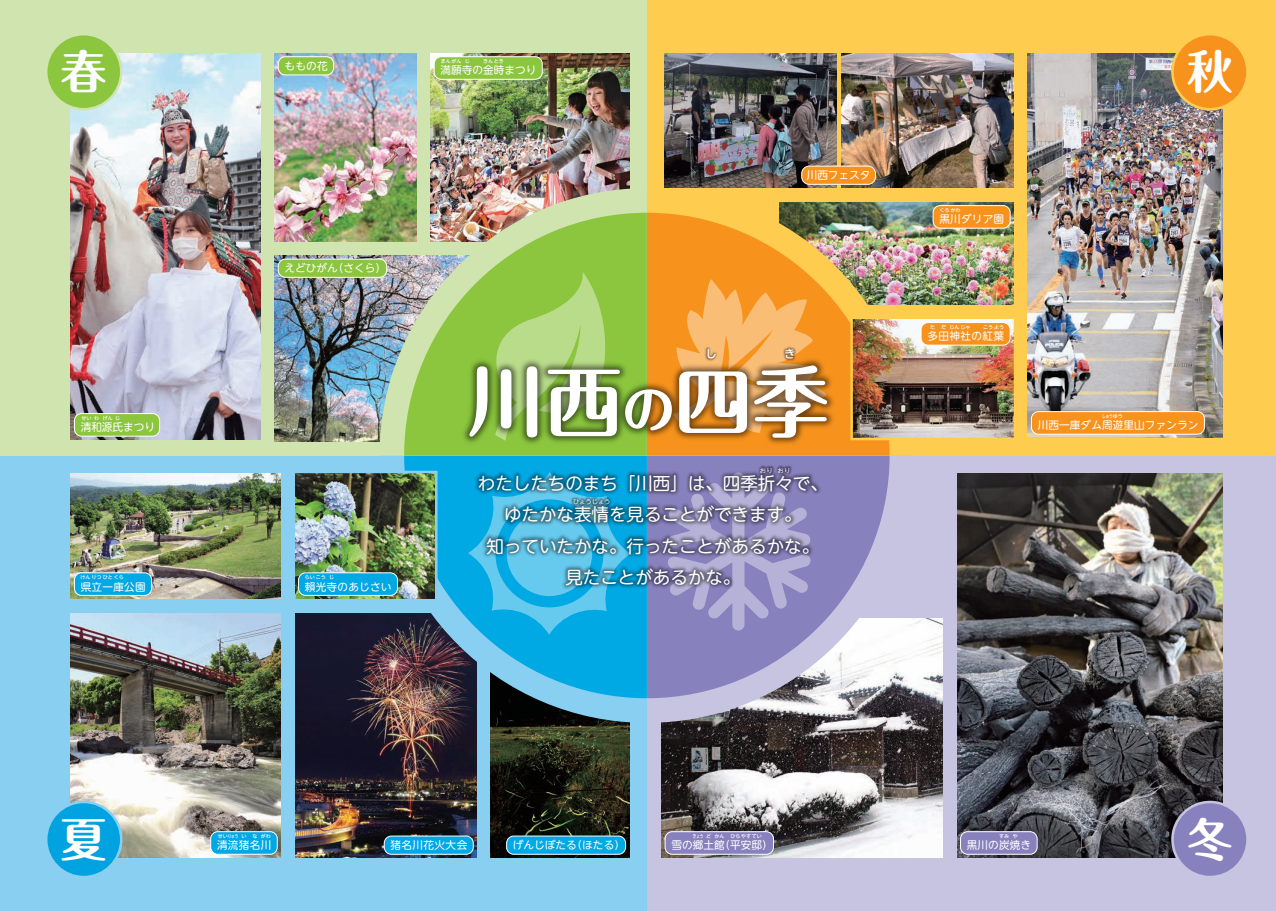
<style>
.page{position:relative;width:1276px;height:911px;background:#fff}
.page>*{position:absolute;margin:0;border:0;box-sizing:border-box;transform-origin:0 0}
.t1{font:700 77.5px "Maru Fo Pro";color:#fff}
.t2{font:700 46.25px "Maru Fo Pro";color:#fff}
.t3{font:17.5px/31.2px "UD Shin M Go Pro";color:#fff;text-align:center}
.t4{font:10.62px "UD Shin M Go Pro";letter-spacing:.01em;color:#fff}
.t5{font:10.62px "UD Shin M Go Pro";letter-spacing:.04em;color:#fff}
.t6{font:10.62px "UD Shin M Go Pro";letter-spacing:.035em;color:#fff}
.t7{font:6.25px "UD Shin M Go Pro";color:#fff}
.t8{font:500 5px "UD Shin M Go Pro";color:#fff}
.t9{font:500 5px "UD Shin M Go Pro";color:#fff;scale:.7 1}
.s1{font-size:52.5px}
</style>
<div class="page">
<div style="left:647px;top:455px;width:629px;height:456px;background:#c6c4e1"></div>
<div style="left:647px;top:0;width:629px;height:455px;background:#fecc4e"></div>
<div style="left:0;top:455px;width:647px;height:456px;background:#88cff2"></div>
<div style="left:0;top:0;width:647px;height:455px;background:#cfe4ae"></div>
<img style="left:1028px;top:53px;width:194px;height:385px">
<img style="left:842px;top:53px;width:171px;height:135px">
<img style="left:914px;top:202px;width:99px;height:103px">
<img style="left:71px;top:613px;width:210px;height:244px">
<img style="left:295px;top:613px;width:182px;height:244px">
<img style="left:491px;top:723px;width:138px;height:134px">
<img style="left:71px;top:473px;width:210px;height:126px">
<img style="left:957px;top:473px;width:265px;height:384px">
<img style="left:661px;top:618px;width:282px;height:239px">
<img style="left:71px;top:53px;width:189px;height:387px">
<img style="left:431px;top:53px;width:198px;height:135px">
<img style="left:275px;top:53px;width:141px;height:188px">
<img style="left:275px;top:255px;width:104px;height:187px">
<svg style="left:647px;top:455px;width:267px;height:268px"></svg>
<svg style="left:647px;top:455px;width:242px;height:243px"></svg>
<img style="left:647px;top:202px;width:267px;height:253px">
<img style="left:647px;top:213px;width:242px;height:242px">
<img style="left:379px;top:455px;width:268px;height:268px">
<svg style="left:404px;top:455px;width:243px;height:243px"></svg>
<img style="left:379px;top:188px;width:268px;height:254px">
<img style="left:404px;top:213px;width:243px;height:242px">
<svg style="left:495px;top:272px;width:110px;height:43px;background:#94ca4d"></svg>
<svg style="left:673px;top:279px;width:153px;height:23px;background:#f79a2a"></svg>
<img style="left:419px;top:315px;width:458px;height:187px">
<img style="left:431px;top:428px;width:435px;height:209px">
<img style="left:526px;top:421px;width:311px;height:131px">
<img style="left:659px;top:302px;width:182px;height:106px">
<img style="left:295px;top:471px;width:142px;height:130px">
<svg style="left:47px;top:35px;width:75px;height:75px"></svg>
<svg style="left:1171px;top:35px;width:76px;height:75px"></svg>
<svg style="left:47px;top:800px;width:75px;height:76px"></svg>
<svg style="left:1171px;top:800px;width:76px;height:76px"></svg>
<div style="left:434px;top:57px;width:108px;height:22px;background:#8bc63e;border-radius:7px"></div>
<div style="left:434px;top:56px;width:108px;height:24px;border:1px solid #fff;border-radius:7px"></div>
<div style="left:278px;top:57px;width:56px;height:18px;background:#8bc63e;border-radius:7px"></div>
<div style="left:278px;top:56px;width:56px;height:19px;border:1px solid #fff;border-radius:7px"></div>
<div style="left:74px;top:413px;width:86px;height:23px;background:#8bc63e;border-radius:7px"></div>
<div style="left:74px;top:413px;width:86px;height:23px;border:1px solid #fff;border-radius:7px"></div>
<div style="left:278px;top:259px;width:109px;height:18px;background:#8bc63e;border-radius:7px"></div>
<div style="left:278px;top:259px;width:109px;height:19px;border:1px solid #fff;border-radius:7px"></div>
<div style="left:665px;top:831px;width:108px;height:23px;background:#8781bd;border-radius:7px"></div>
<div style="left:665px;top:831px;width:109px;height:23px;border:1px solid #fff;border-radius:7px"></div>
<div style="left:960px;top:831px;width:77px;height:23px;background:#8781bd;border-radius:7px"></div>
<div style="left:960px;top:831px;width:77px;height:23px;border:1px solid #fff;border-radius:7px"></div>
<img style="left:664px;top:53px;width:172px;height:135px">
<img style="left:850px;top:316px;width:164px;height:124px">
<div style="left:1031px;top:411px;width:173px;height:23px;background:#f7931d;border-radius:7px"></div>
<div style="left:1031px;top:411px;width:173px;height:23px;border:1px solid #fff;border-radius:7px"></div>
<div style="left:921px;top:322px;width:89px;height:23px;background:#f7931d;border-radius:7px"></div>
<div style="left:920px;top:322px;width:90px;height:23px;border:1px solid #fff;border-radius:7px"></div>
<div style="left:933px;top:206px;width:77px;height:22px;background:#f7931d;border-radius:7px"></div>
<div style="left:932px;top:205px;width:78px;height:23px;border:1px solid #fff;border-radius:7px"></div>
<div style="left:801px;top:166px;width:74px;height:18px;background:#f7931d;border-radius:7px"></div>
<div style="left:801px;top:166px;width:75px;height:19px;border:1px solid #fff;border-radius:7px"></div>
<div style="left:74px;top:573px;width:78px;height:22px;background:#00a8e4;border-radius:7px"></div>
<div style="left:74px;top:572px;width:78px;height:23px;border:1px solid #fff;border-radius:7px"></div>
<div style="left:211px;top:831px;width:66px;height:23px;background:#00a8e4;border-radius:7px"></div>
<div style="left:210px;top:831px;width:68px;height:23px;border:1px solid #fff;border-radius:7px"></div>
<div style="left:384px;top:836px;width:89px;height:18px;background:#00a8e4;border-radius:7px"></div>
<div style="left:384px;top:835px;width:89px;height:19px;border:1px solid #fff;border-radius:7px"></div>
<div style="left:506px;top:836px;width:119px;height:18px;background:#00a8e4;border-radius:7px"></div>
<div style="left:506px;top:835px;width:120px;height:19px;border:1px solid #fff;border-radius:7px"></div>
<div style="left:298px;top:573px;width:99px;height:22px;background:#00a8e4;border-radius:7px"></div>
<div style="left:298px;top:572px;width:100px;height:23px;border:1px solid #fff;border-radius:7px"></div>
<h2 class="t2" style="left:61px;top:35px;width:48px">春</h2>
<h2 class="t2" style="left:1186px;top:35px;width:48px">秋</h2>
<p class="t8" style="left:441px;top:57px;width:64px">まんがん じ　　 きんとき</p>
<p class="t4" style="left:284px;top:57px;width:45px">ももの花</p>
<p class="t4" style="left:440px;top:62px;width:97px">満願寺の金時まつり</p>
<p class="t4" style="left:806px;top:167px;width:65px">川西フェスタ</p>
<p class="t8" style="left:939px;top:206px;width:22px">くろかわ</p>
<p class="t4" style="left:939px;top:211px;width:66px">黒川ダリア園</p>
<p class="t4" style="left:284px;top:260px;width:103px">えどひがん（さくら）</p>
<p class="t8" style="left:930px;top:323px;width:75px">た だ じんじゃ　　こうよう</p>
<p class="t5" style="left:927px;top:327px;width:78px">多田神社の紅葉</p>
<p class="t8" style="left:82px;top:414px;width:40px">せいわ げんじ</p>
<p class="t4" style="left:81px;top:418px;width:76px">清和源氏まつり</p>
<p class="t8" style="left:81px;top:573px;width:45px">けんりつひとくら</p>
<p class="t4" style="left:81px;top:578px;width:66px">県立一庫公園</p>
<p class="t8" style="left:305px;top:573px;width:31px">らいこう じ</p>
<p class="t4" style="left:305px;top:578px;width:88px">賴光寺のあじさい</p>
<h1 class="t1" style="left:467px;top:340px;width:363px">川西<span class="s1">の</span>四季</h1>
<h3 class="t3" style="left:478px;top:467px;width:351px">わたしたちのまち「川西」は、四季折々で、ゆたかな表情を見ることができます。<br>知っていたかな。行ったことがあるかな。見たことがあるかな。</h3>
<p class="t7" style="left:760px;top:465px;width:32px">おり おり</p>
<p class="t7" style="left:573px;top:496px;width:39px">ひょうじょう</p>
<p class="t9" style="left:1102px;top:412px;width:31px">しゅうゆう</p>
<p class="t4" style="left:1037px;top:417px;width:162px">川西一庫ダム周遊里山ファンラン</p>
<h2 class="t2" style="left:61px;top:802px;width:48px">夏</h2>
<h2 class="t2" style="left:1186px;top:802px;width:48px">冬</h2>
<p class="t8" style="left:218px;top:832px;width:55px">せいりゅう い な がわ</p>
<p class="t9" style="left:693px;top:832px;width:100px">きょう ど かん ひらやすてい</p>
<p class="t8" style="left:999px;top:832px;width:20px">すみ や</p>
<p class="t6" style="left:390px;top:836px;width:78px">猪名川花火大会</p>
<p class="t4" style="left:513px;top:836px;width:113px">げんじぼたる（ほたる）</p>
<p class="t4" style="left:671px;top:836px;width:103px">雪の郷土館（平安邸）</p>
<p class="t4" style="left:967px;top:836px;width:66px">黒川の炭焼き</p>
<p class="t4" style="left:217px;top:836px;width:56px">清流猪名川</p>
</div>
